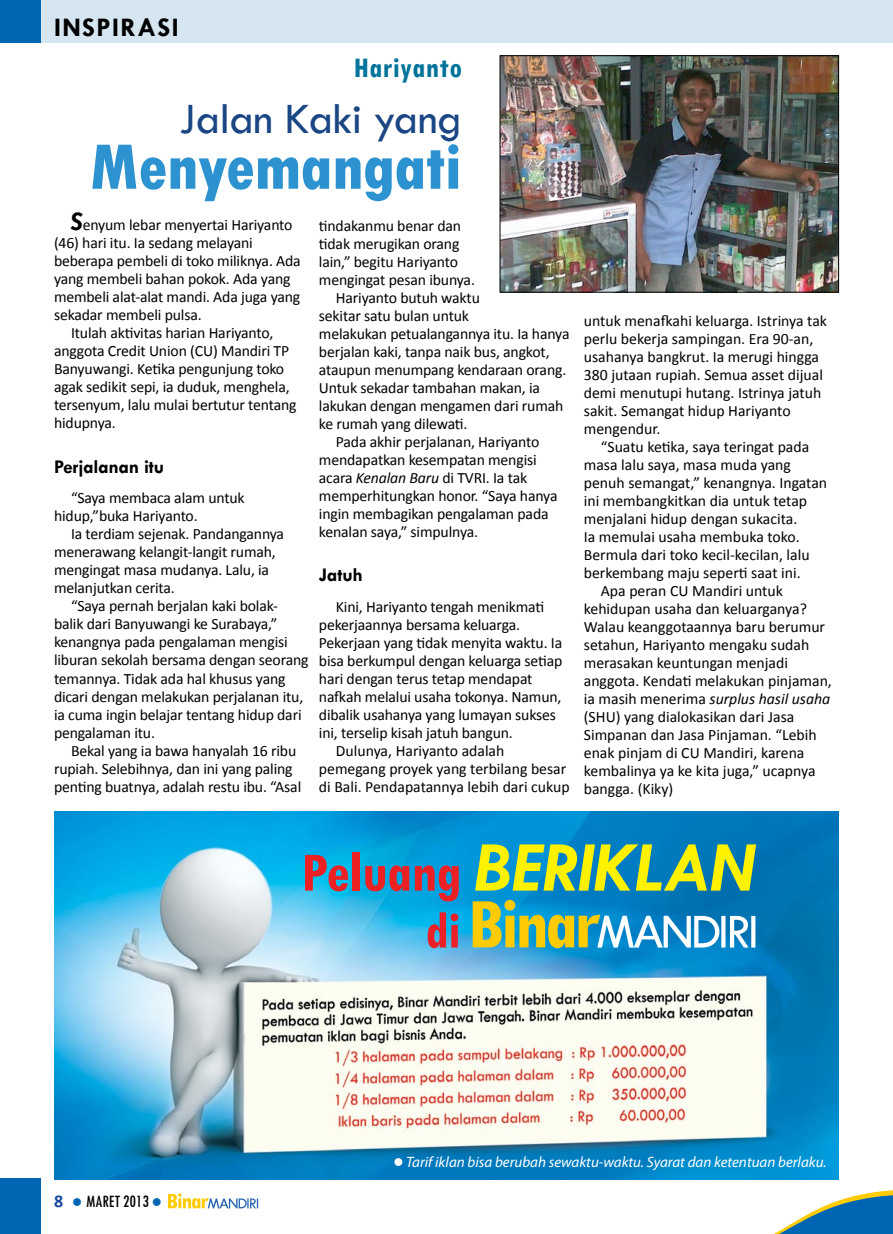
<style>
.page{position:relative;width:893px;height:1234px;background:#fff}
.page>*{position:absolute;margin:0;border:0;box-sizing:border-box;transform-origin:0 0}
.t1{font:italic 700 72px "Tw Cen";letter-spacing:-.01em;color:#fff200}
.t2{font:800 condensed 67.5px "Tw Cen";letter-spacing:-.01em;color:#2d92d0}
.t3{font:700 condensed 54px "Tw Cen";color:#ec2027}
.t4{font:45px "Tw Cen";letter-spacing:-.01em;color:#1a4684}
.t5{font:700 condensed 30px "Tw Cen";letter-spacing:.02em;color:#00739b}
.t6{font:700 27px "Tw Cen";letter-spacing:.05em;color:#000}
.t7{font:700 19.5px "Tw Cen";letter-spacing:-.01em;color:#000}
.t8{font:condensed 18px "Tw Cen";letter-spacing:-.01em;color:#000}
.t9{font:15.75px/18px "Calibri";letter-spacing:-.01em;color:#000}
.t10{font:italic 15.75px "Calibri";color:#000}
.t11{font:italic 15px "Myriad Pro";color:#fff}
.s1{font-family:"Tw Cen";font-weight:700;font-style:italic;font-size:27px}
.s2{font-style:italic}
.s3{font-style:normal}
.s4{font-style:normal;font-stretch:condensed;font-size:58.5px;color:#ed2024}
.s5{color:#0066b3}
</style>
<div class="page">
<div style="left:0;top:0;width:893px;height:43px;background:#d5e6f1"></div>
<div style="left:0;top:1178px;width:41px;height:55px;background:#0066b3"></div>
<div style="left:0;top:0;width:41px;height:43px;background:#0066b3"></div>
<svg style="left:168px;top:1193px;width:90px;height:15px"></svg>
<img style="left:54px;top:811px;width:785px;height:368px">
<img style="left:502px;top:57px;width:335px;height:233px">
<div style="left:500px;top:55px;width:339px;height:237px;border:1px solid #000"></div>
<svg style="left:754px;top:1145px;width:139px;height:88px"></svg>
<svg style="left:473px;top:899px;width:282px;height:49px"></svg>
<h3 class="t6" style="left:54px;top:11px;width:126px">INSPIRASI</h3>
<h3 class="t5" style="left:354px;top:49px;width:110px">Hariyanto</h3>
<h3 class="t4" style="left:179px;top:91px;width:285px">Jalan Kaki yang</h3>
<h2 class="t2" style="left:89px;top:127px;width:374px">Menyemangati</h2>
<p class="t9" style="left:71px;top:216px;width:223px"><span class="s1">S</span>enyum lebar menyertai Hariyanto</p>
<p class="t9" style="left:54px;top:234px;width:200px">(46) hari itu. Ia sedang melayani</p>
<p class="t9" style="left:54px;top:252px;width:248px">beberapa pembeli di toko miliknya. Ada</p>
<p class="t9" style="left:54px;top:270px;width:238px">yang membeli bahan pokok. Ada yang</p>
<p class="t9" style="left:54px;top:288px;width:248px">membeli alat-alat mandi. Ada juga yang</p>
<p class="t9" style="left:54px;top:306px;width:149px">sekadar membeli pulsa.</p>
<p class="t9" style="left:71px;top:324px;width:204px">Itulah aktivitas harian Hariyanto,</p>
<p class="t9" style="left:54px;top:342px;width:237px">anggota Credit Union (CU) Mandiri TP</p>
<p class="t9" style="left:54px;top:360px;width:232px">Banyuwangi. Ketika pengunjung toko</p>
<p class="t9" style="left:54px;top:378px;width:237px">agak sedikit sepi, ia duduk, menghela,</p>
<p class="t9" style="left:54px;top:396px;width:244px">tersenyum, lalu mulai bertutur tentang</p>
<p class="t9" style="left:54px;top:414px;width:63px">hidupnya.</p>
<p class="t7" style="left:54px;top:454px;width:112px">Perjalanan itu</p>
<p class="t9" style="left:54px;top:489px;width:192px;text-indent:17px">“Saya membaca alam untuk hidup,”buka Hariyanto.</p>
<p class="t9" style="left:54px;top:525px;width:232px;text-indent:17px">Ia terdiam sejenak. Pandangannya menerawang kelangit-langit rumah, mengingat masa mudanya. Lalu, ia melanjutkan cerita.</p>
<p class="t9" style="left:54px;top:597px;width:256px;text-indent:17px">“Saya pernah berjalan kaki bolak&shy;balik dari Banyuwangi ke Surabaya,” kenangnya pada pengalaman mengisi liburan sekolah bersama dengan seorang temannya. Tidak ada hal khusus yang dicari dengan melakukan perjalanan itu, ia cuma ingin belajar tentang hidup dari pengalaman itu.</p>
<p class="t9" style="left:54px;top:741px;width:249px;text-indent:17px">Bekal yang ia bawa hanyalah 16 ribu rupiah. Selebihnya, dan ini yang paling penting buatnya, adalah restu ibu. “Asal</p>
<p class="t9" style="left:319px;top:216px;width:144px">tindakanmu benar dan</p>
<p class="t9" style="left:319px;top:234px;width:142px">tidak merugikan orang</p>
<p class="t9" style="left:319px;top:252px;width:141px">lain,” begitu Hariyanto</p>
<p class="t9" style="left:319px;top:270px;width:158px">mengingat pesan ibunya.</p>
<p class="t9" style="left:336px;top:288px;width:146px">Hariyanto butuh waktu</p>
<p class="t9" style="left:319px;top:306px;width:152px">sekitar satu bulan untuk</p>
<p class="t9" style="left:319px;top:324px;width:252px">melakukan petualangannya itu. Ia hanya</p>
<p class="t9" style="left:319px;top:342px;width:232px">berjalan kaki, tanpa naik bus, angkot,</p>
<p class="t9" style="left:319px;top:360px;width:249px">ataupun menumpang kendaraan orang.</p>
<p class="t9" style="left:319px;top:378px;width:223px">Untuk sekadar tambahan makan, ia</p>
<p class="t9" style="left:319px;top:396px;width:246px">lakukan dengan mengamen dari rumah</p>
<p class="t9" style="left:319px;top:414px;width:150px">ke rumah yang dilewati.</p>
<p class="t9" style="left:336px;top:432px;width:205px">Pada akhir perjalanan, Hariyanto</p>
<p class="t9" style="left:319px;top:450px;width:219px">mendapatkan kesempatan mengisi</p>
<p class="t9" style="left:319px;top:468px;width:210px">acara <span class="s2">Kenalan Baru</span> di TVRI. Ia tak</p>
<p class="t9" style="left:319px;top:486px;width:240px">memperhitungkan honor. “Saya hanya</p>
<p class="t9" style="left:319px;top:504px;width:231px">ingin membagikan pengalaman pada</p>
<p class="t9" style="left:319px;top:522px;width:161px">kenalan saya,” simpulnya.</p>
<p class="t7" style="left:319px;top:563px;width:46px">Jatuh</p>
<p class="t9" style="left:336px;top:597px;width:210px">Kini, Hariyanto tengah menikmati</p>
<p class="t9" style="left:319px;top:615px;width:203px">pekerjaannya bersama keluarga.</p>
<p class="t9" style="left:319px;top:633px;width:245px">Pekerjaan yang tidak menyita waktu. Ia</p>
<p class="t9" style="left:319px;top:651px;width:245px">bisa berkumpul dengan keluarga setiap</p>
<p class="t9" style="left:319px;top:669px;width:215px">hari dengan terus tetap mendapat</p>
<p class="t9" style="left:319px;top:687px;width:244px">nafkah melalui usaha tokonya. Namun,</p>
<p class="t9" style="left:319px;top:705px;width:239px">dibalik usahanya yang lumayan sukses</p>
<p class="t9" style="left:319px;top:723px;width:195px">ini, terselip kisah jatuh bangun.</p>
<p class="t9" style="left:336px;top:741px;width:170px">Dulunya, Hariyanto adalah</p>
<p class="t9" style="left:319px;top:759px;width:249px">pemegang proyek yang terbilang besar</p>
<p class="t9" style="left:319px;top:777px;width:252px">di Bali. Pendapatannya lebih dari cukup</p>
<p class="t9" style="left:584px;top:311px;width:245px">untuk menafkahi keluarga. Istrinya tak perlu bekerja sampingan. Era 90-an, usahanya bangkrut. Ia merugi hingga 380 jutaan rupiah. Semua asset dijual demi menutupi hutang. Istrinya jatuh sakit. Semangat hidup Hariyanto mengendur.</p>
<p class="t9" style="left:601px;top:437px;width:210px">“Suatu ketika, saya teringat pada</p>
<p class="t9" style="left:584px;top:455px;width:209px">masa lalu saya, masa muda yang</p>
<p class="t9" style="left:584px;top:473px;width:245px">penuh semangat,” kenangnya. Ingatan</p>
<p class="t9" style="left:584px;top:491px;width:225px">ini membangkitkan dia untuk tetap</p>
<p class="t9" style="left:584px;top:509px;width:215px">menjalani hidup dengan sukacita.</p>
<p class="t9" style="left:584px;top:527px;width:217px">Ia memulai usaha membuka toko.</p>
<p class="t9" style="left:584px;top:545px;width:227px">Bermula dari toko kecil-kecilan, lalu</p>
<p class="t9" style="left:584px;top:563px;width:218px">berkembang maju seperti saat ini.</p>
<p class="t9" style="left:601px;top:581px;width:184px">Apa peran CU Mandiri untuk</p>
<p class="t9" style="left:584px;top:599px;width:225px">kehidupan usaha dan keluarganya?</p>
<p class="t9" style="left:584px;top:617px;width:243px">Walau keanggotaannya baru berumur</p>
<p class="t9" style="left:584px;top:635px;width:227px">setahun, Hariyanto mengaku sudah</p>
<p class="t9" style="left:584px;top:653px;width:206px">merasakan keuntungan menjadi</p>
<p class="t9" style="left:584px;top:671px;width:250px">anggota. Kendati melakukan pinjaman,</p>
<p class="t10" style="left:584px;top:688px;width:248px"><span class="s3">ia masih menerima</span> surplus hasil usaha</p>
<p class="t9" style="left:584px;top:707px;width:212px">(SHU) yang dialokasikan dari Jasa</p>
<p class="t9" style="left:584px;top:725px;width:234px">Simpanan dan Jasa Pinjaman. “Lebih</p>
<p class="t9" style="left:584px;top:743px;width:222px">enak pinjam di CU Mandiri, karena</p>
<p class="t9" style="left:584px;top:761px;width:233px">kembalinya ya ke kita juga,” ucapnya</p>
<p class="t9" style="left:584px;top:779px;width:91px">bangga. (Kiky)</p>
<h1 class="t1" style="left:301px;top:824px;width:456px"><span class="s4">Peluang</span> BERIKLAN</h1>
<h3 class="t3" style="left:425px;top:897px;width:36px">di</h3>
<p class="t8" style="left:72px;top:1190px;width:91px"><span class="s5">●</span> MARET 2013 <span class="s5">●</span></p>
<p class="t11" style="left:394px;top:1152px;width:434px">● Tarif iklan bisa berubah sewaktu-waktu. Syarat dan ketentuan berlaku.</p>
</div>
